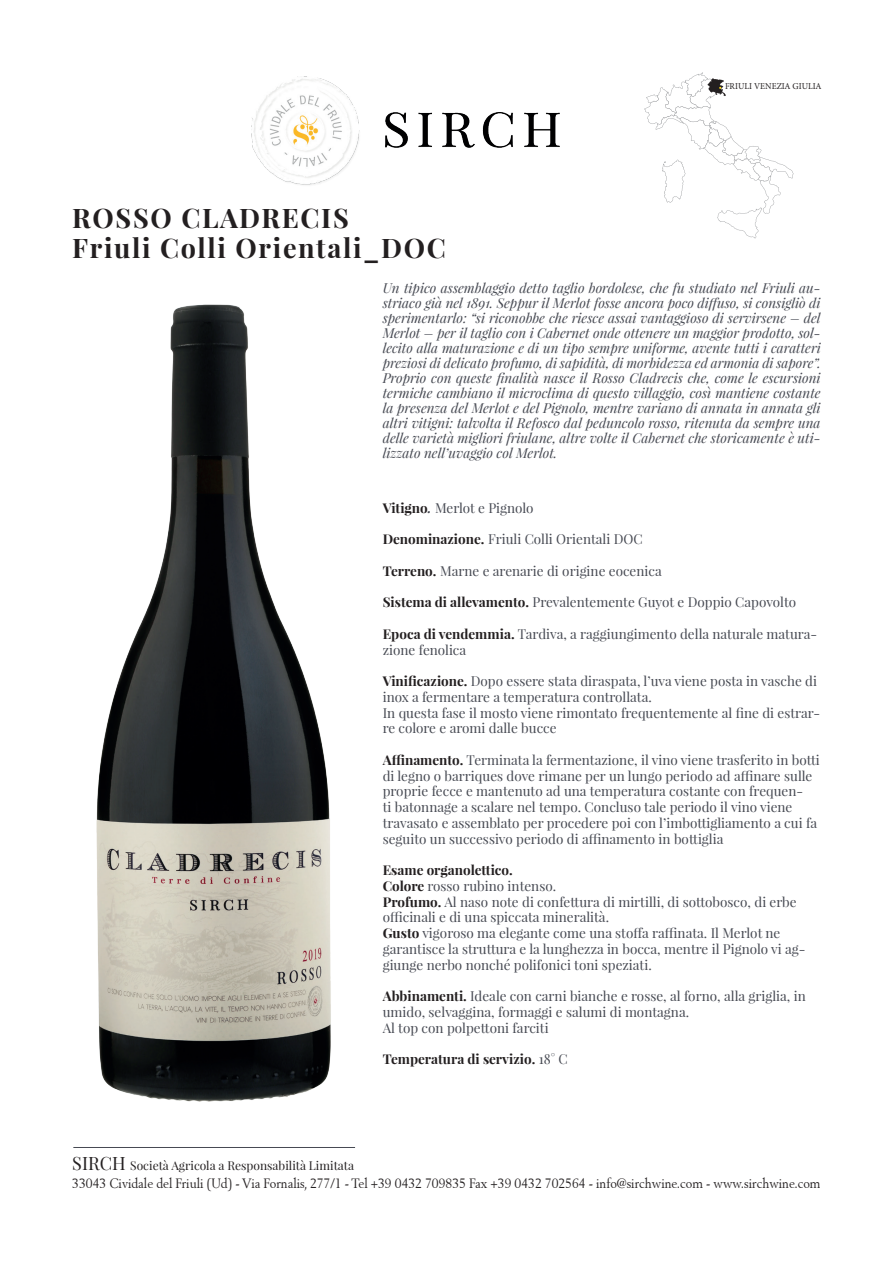
<style>
.page{position:relative;width:893px;height:1263px;background:#fff}
.page>*{position:absolute;margin:0;border:0;box-sizing:border-box;transform-origin:0 0}
.t1{font:700 27px "Playfair Display";letter-spacing:.06em;color:#231f20}
.t2{font:13.5px/15.8px "Playfair Display";color:#474a53}
.t3{font:italic 13.5px/15px "Playfair Display";color:#474a53;text-align:justify}
.t4{font:13.5px "Berling Roman";color:#231f20;scale:.91 1}
.t5{font:700 13.5px "Playfair Display";color:#231f20}
.t6{font:12px "Playfair Display";color:#231f20}
.t7{font:9px "Minion Pro";color:#231f20}
.s1{font-weight:700;color:#231f20}
.s2{font-weight:700;font-style:italic}
.s3{font-weight:400;color:#474a53}
.s4{font-size:18px}
</style>
<div class="page">
<img style="left:251px;top:76px;width:109px;height:109px">
<img style="left:385px;top:112px;width:174px;height:36px">
<svg style="left:644px;top:72px;width:149px;height:166px"></svg>
<hr style="left:73px;top:1147px;width:282px;height:1px;background:#474a53">
<img style="left:96px;top:304px;width:235px;height:798px">
<p class="t7" style="left:725px;top:81px;width:98px">FRIULI VENEZIA GIULIA</p>
<p class="t1" style="left:72px;top:201px;width:278px">ROSSO CLADRECIS</p>
<p class="t1" style="left:72px;top:231px;width:375px">Friuli Colli Orientali_DOC</p>
<p class="t3" style="left:383px;top:280px;width:440px">Un tipico assemblaggio detto taglio bordolese, che fu studiato nel Friuli au&shy;striaco già nel 1891. Seppur il Merlot fosse ancora poco diffuso, si consigliò di sperimentarlo: “si riconobbe che riesce assai vantaggioso di servirsene – del Merlot – per il taglio con i Cabernet onde ottenere un maggior prodotto, sol&shy;lecito alla maturazione e di un tipo sempre uniforme, avente tutti i caratteri preziosi di delicato profumo, di sapidità, di morbidezza ed armonia di sapore”.</p>
<p class="t3" style="left:383px;top:370px;width:439px">Proprio con queste finalità nasce il Rosso Cladrecis che, come le escursioni termiche cambiano il microclima di questo villaggio, così mantiene costante la presenza del Merlot e del Pignolo, mentre variano di annata in annata gli altri vitigni: talvolta il Refosco dal peduncolo rosso, ritenuta da sempre una delle varietà migliori friulane, altre volte il Cabernet che storicamente è uti&shy;lizzato nell’uvaggio col Merlot.</p>
<p class="t2" style="left:383px;top:500px;width:152px"><span class="s1">Vitigno</span><span class="s2">.</span> Merlot e Pignolo</p>
<p class="t2" style="left:383px;top:531px;width:262px"><span class="s1">Denominazione.</span> Friuli Colli Orientali DOC</p>
<p class="t2" style="left:383px;top:563px;width:281px"><span class="s1">Terreno.</span> Marne e arenarie di origine eocenica</p>
<p class="t2" style="left:383px;top:594px;width:415px"><span class="s1">Sistema di allevamento.</span> Prevalentemente Guyot e Doppio Capovolto</p>
<p class="t2" style="left:383px;top:626px;width:436px"><span class="s1">Epoca di vendemmia.</span> Tardiva, a raggiungimento della naturale matura&shy;zione fenolica</p>
<p class="t2" style="left:383px;top:673px;width:436px"><span class="s1">Vinificazione.</span> Dopo essere stata diraspata, l’uva viene posta in vasche di inox a fermentare a temperatura controllata.</p>
<p class="t2" style="left:383px;top:705px;width:439px">In questa fase il mosto viene rimontato frequentemente al fine di estrar&shy;re colore e aromi dalle bucce</p>
<p class="t2" style="left:383px;top:752px;width:439px"><span class="s1">Affinamento.</span> Terminata la fermentazione, il vino viene trasferito in botti di legno o barriques dove rimane per un lungo periodo ad affinare sulle proprie fecce e mantenuto ad una temperatura costante con frequen-<br>ti batonnage a scalare nel tempo. Concluso tale periodo il vino viene travasato e assemblato per procedere poi con l’imbottigliamento a cui fa seguito un successivo periodo di affinamento in bottiglia</p>
<p class="t5" style="left:383px;top:861px;width:132px">Esame organolettico.</p>
<p class="t2" style="left:383px;top:878px;width:175px"><span class="s1">Colore</span> rosso rubino intenso.</p>
<p class="t2" style="left:383px;top:894px;width:415px"><span class="s1">Profumo.</span> Al naso note di confettura di mirtilli, di sottobosco, di erbe officinali e di una spiccata mineralità.</p>
<p class="t2" style="left:383px;top:925px;width:424px"><span class="s1">Gusto</span> vigoroso ma elegante come una stoffa raffinata. Il Merlot ne garantisce la struttura e la lunghezza in bocca, mentre il Pignolo vi ag&shy;giunge nerbo nonché polifonici toni speziati.</p>
<p class="t2" style="left:383px;top:988px;width:425px"><span class="s1">Abbinamenti.</span> Ideale con carni bianche e rosse, al forno, alla griglia, in umido, selvaggina, formaggi e salumi di montagna.</p>
<p class="t2" style="left:383px;top:1020px;width:167px">Al top con polpettoni farciti</p>
<p class="t5" style="left:383px;top:1050px;width:187px">Temperatura di servizio. <span class="s3">18° C</span></p>
<p class="t6" style="left:72px;top:1158px;width:283px"><span class="s4">SIRCH</span> Società Agricola a Responsabilità Limitata</p>
<p class="t4" style="left:72px;top:1175px;width:824px">33043 Cividale del Friuli (Ud) - Via Fornalis, 277/1 - Tel +39 0432 709835 Fax +39 0432 702564 - info@sirchwine.com - www.sirchwine.com</p>
</div>
